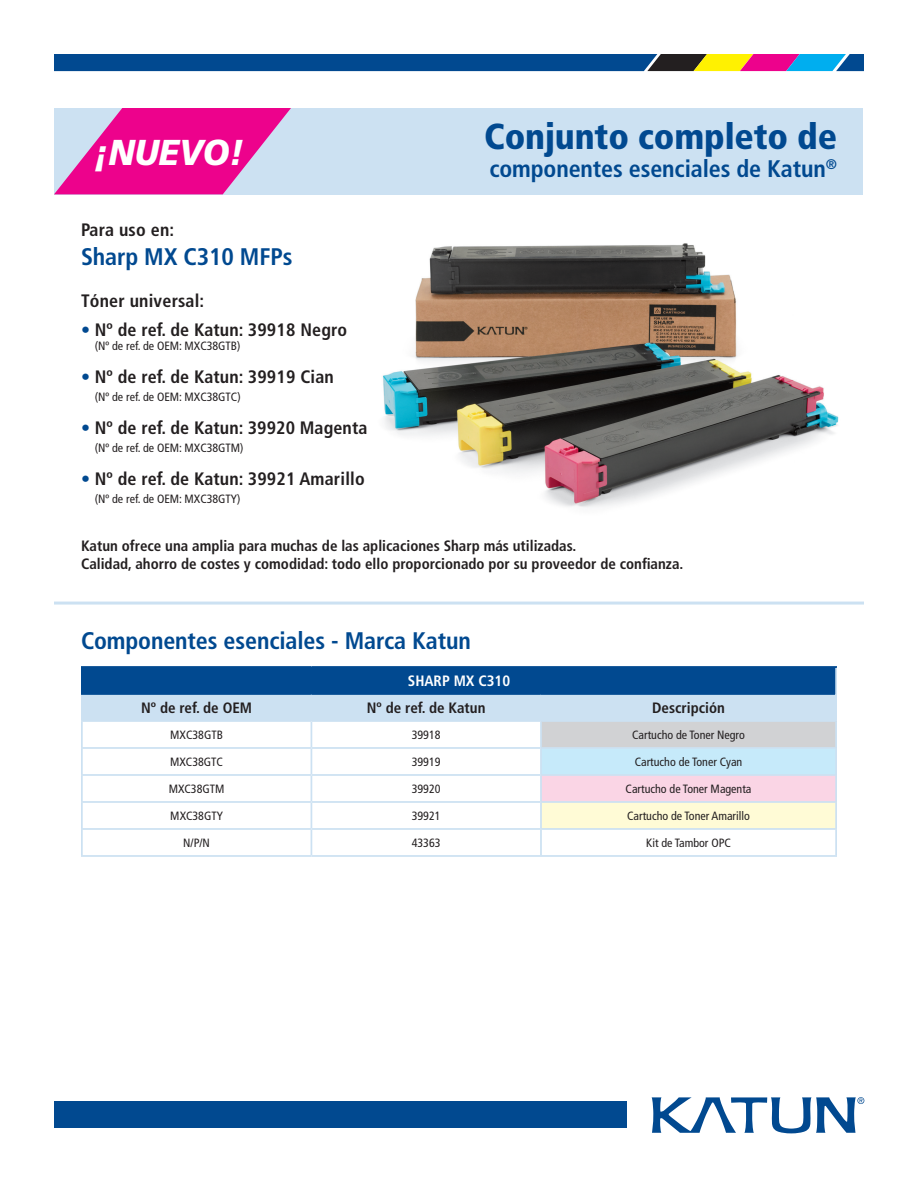
<style>
.page{position:relative;width:918px;height:1188px;background:#fff}
.page>*{position:absolute;margin:0;border:0;box-sizing:border-box;transform-origin:0 0}
.t1{font:900 condensed 36px "Frutiger";letter-spacing:-.005em;color:#014990}
.t2{font:italic 900 36px "Frutiger";letter-spacing:-.01em;color:#fff;scale:.94 1}
.t3{font:700 condensed 24px "Frutiger";letter-spacing:-.005em;color:#014990}
.t4{font:700 condensed 18px "Frutiger";letter-spacing:.005em;color:#231f20}
.t5{font:700 condensed 15px/18px "Frutiger";color:#231f20}
.t6{font:700 condensed 15px "Frutiger";color:#fff}
.t7{font:condensed 12px "Frutiger";color:#231f20}
.s1{color:#014990}
</style>
<div class="page">
<svg style="left:651px;top:1097px;width:213px;height:37px"></svg>
<div style="left:54px;top:1101px;width:572px;height:27px;background:#014990"></div>
<hr style="left:54px;top:602px;width:810px;height:3px;background:#cce1f2">
<div style="left:82px;top:667px;width:754px;height:27px;background:#014990"></div>
<hr style="left:81px;top:695px;width:2px;height:25px;background:#cce1f2">
<hr style="left:81px;top:693px;width:230px;height:2px;background:#014990">
<hr style="left:81px;top:720px;width:230px;height:2px;background:#cce1f2">
<hr style="left:541px;top:720px;width:296px;height:2px;background:#cce1f2">
<hr style="left:835px;top:694px;width:2px;height:26px;background:#cce1f2">
<hr style="left:835px;top:668px;width:2px;height:26px;background:#cce1f2">
<hr style="left:81px;top:747px;width:230px;height:2px;background:#cce1f2">
<hr style="left:541px;top:747px;width:296px;height:2px;background:#cce1f2">
<hr style="left:81px;top:774px;width:230px;height:2px;background:#cce1f2">
<hr style="left:541px;top:774px;width:296px;height:2px;background:#cce1f2">
<hr style="left:81px;top:801px;width:230px;height:2px;background:#cce1f2">
<hr style="left:541px;top:801px;width:296px;height:2px;background:#cce1f2">
<hr style="left:81px;top:828px;width:230px;height:2px;background:#cce1f2">
<hr style="left:541px;top:828px;width:296px;height:2px;background:#cce1f2">
<hr style="left:835px;top:722px;width:2px;height:25px;background:#cce1f2">
<hr style="left:835px;top:749px;width:2px;height:25px;background:#cce1f2">
<hr style="left:835px;top:776px;width:2px;height:25px;background:#cce1f2">
<hr style="left:835px;top:803px;width:2px;height:25px;background:#cce1f2">
<svg style="left:82px;top:694px;width:754px;height:161px"></svg>
<hr style="left:835px;top:830px;width:2px;height:25px;background:#cce1f2">
<hr style="left:81px;top:855px;width:230px;height:2px;background:#cce1f2">
<hr style="left:541px;top:855px;width:296px;height:2px;background:#cce1f2">
<hr style="left:81px;top:722px;width:2px;height:25px;background:#cce1f2">
<hr style="left:540px;top:722px;width:2px;height:25px;background:#cce1f2">
<hr style="left:81px;top:749px;width:2px;height:25px;background:#cce1f2">
<hr style="left:311px;top:747px;width:230px;height:2px;background:#cce1f2">
<hr style="left:540px;top:749px;width:2px;height:25px;background:#cce1f2">
<hr style="left:81px;top:776px;width:2px;height:25px;background:#cce1f2">
<hr style="left:311px;top:774px;width:230px;height:2px;background:#cce1f2">
<hr style="left:540px;top:776px;width:2px;height:25px;background:#cce1f2">
<hr style="left:81px;top:803px;width:2px;height:25px;background:#cce1f2">
<hr style="left:311px;top:801px;width:230px;height:2px;background:#cce1f2">
<hr style="left:540px;top:803px;width:2px;height:25px;background:#cce1f2">
<hr style="left:81px;top:830px;width:2px;height:25px;background:#cce1f2">
<hr style="left:311px;top:828px;width:230px;height:2px;background:#cce1f2">
<hr style="left:540px;top:830px;width:2px;height:25px;background:#cce1f2">
<hr style="left:311px;top:855px;width:230px;height:2px;background:#cce1f2">
<hr style="left:81px;top:666px;width:230px;height:2px;background:#014990">
<hr style="left:81px;top:668px;width:2px;height:25px;background:#014990">
<hr style="left:311px;top:666px;width:230px;height:2px;background:#014990">
<hr style="left:541px;top:666px;width:296px;height:2px;background:#014990">
<img style="left:383px;top:243px;width:456px;height:265px">
<svg style="left:54px;top:54px;width:810px;height:17px;background:#215387"></svg>
<div style="left:55px;top:108px;width:808px;height:86px;background:#cce1f2"></div>
<svg style="left:54px;top:108px;width:237px;height:86px"></svg>
<p class="t2" style="left:94px;top:131px;width:161px">¡NUEVO!</p>
<p class="t1" style="left:484px;top:114px;width:354px">Conjunto completo de</p>
<p class="t3" style="left:489px;top:155px;width:349px">componentes esenciales de Katun<sup>®</sup></p>
<p class="t4" style="left:81px;top:219px;width:95px">Para uso en:</p>
<p class="t3" style="left:81px;top:242px;width:213px">Sharp MX C310 MFPs</p>
<p class="t4" style="left:81px;top:290px;width:125px">Tóner universal:</p>
<p class="t4" style="left:81px;top:319px;width:268px"><span class="s1">•</span> Nº de ref. de Katun: 39918 Negro</p>
<p class="t7" style="left:95px;top:339px;width:147px">(Nº de ref. de OEM: MXC38GTB)</p>
<p class="t4" style="left:81px;top:366px;width:254px"><span class="s1">•</span> Nº de ref. de Katun: 39919 Cian</p>
<p class="t7" style="left:95px;top:390px;width:147px">(Nº de ref. de OEM: MXC38GTC)</p>
<p class="t4" style="left:81px;top:417px;width:288px"><span class="s1">•</span> Nº de ref. de Katun: 39920 Magenta</p>
<p class="t7" style="left:95px;top:441px;width:150px">(Nº de ref. de OEM: MXC38GTM)</p>
<p class="t4" style="left:81px;top:468px;width:285px"><span class="s1">•</span> Nº de ref. de Katun: 39921 Amarillo</p>
<p class="t7" style="left:95px;top:492px;width:147px">(Nº de ref. de OEM: MXC38GTY)</p>
<p class="t5" style="left:81px;top:537px;width:604px">Katun ofrece una amplia para muchas de las aplicaciones Sharp más utilizadas.<br>Calidad, ahorro de costes y comodidad: todo ello proporcionado por su proveedor de confianza.</p>
<p class="t3" style="left:81px;top:626px;width:391px">Componentes esenciales - Marca Katun</p>
<p class="t6" style="left:408px;top:672px;width:104px">SHARP MX C310</p>
<p class="t5" style="left:141px;top:699px;width:113px">Nº de ref. de OEM</p>
<p class="t5" style="left:367px;top:699px;width:120px">Nº de ref. de Katun</p>
<p class="t5" style="left:652px;top:699px;width:74px">Descripción</p>
<p class="t7" style="left:170px;top:728px;width:54px">MXC38GTB</p>
<p class="t7" style="left:412px;top:728px;width:30px">39918</p>
<p class="t7" style="left:632px;top:728px;width:114px">Cartucho de Toner Negro</p>
<p class="t7" style="left:170px;top:755px;width:54px">MXC38GTC</p>
<p class="t7" style="left:412px;top:755px;width:30px">39919</p>
<p class="t7" style="left:635px;top:755px;width:109px">Cartucho de Toner Cyan</p>
<p class="t7" style="left:169px;top:782px;width:57px">MXC38GTM</p>
<p class="t7" style="left:412px;top:782px;width:30px">39920</p>
<p class="t7" style="left:626px;top:782px;width:127px">Cartucho de Toner Magenta</p>
<p class="t7" style="left:170px;top:809px;width:54px">MXC38GTY</p>
<p class="t7" style="left:412px;top:809px;width:30px">39921</p>
<p class="t7" style="left:627px;top:809px;width:124px">Cartucho de Toner Amarillo</p>
<p class="t7" style="left:183px;top:836px;width:28px">N/P/N</p>
<p class="t7" style="left:412px;top:836px;width:30px">43363</p>
<p class="t7" style="left:646px;top:836px;width:86px">Kit de Tambor OPC</p>
</div>
